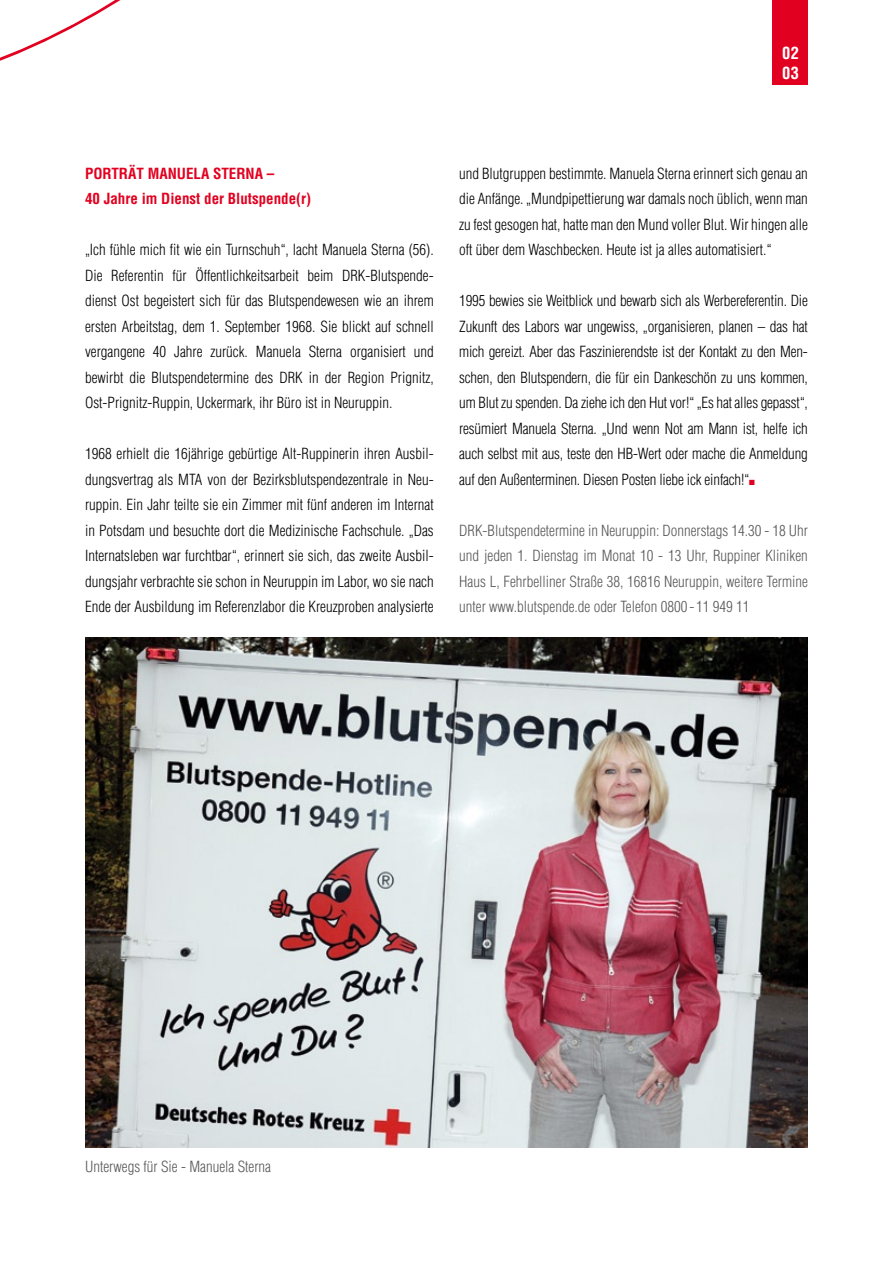
<style>
.page{position:relative;width:893px;height:1263px;background:#fff}
.page>*{position:absolute;margin:0;border:0;box-sizing:border-box;transform-origin:0 0}
.t1{font:700 condensed 16.5px/19.8px "Helvetica";color:#fff}
.t2{font:300 condensed 15px/25.5px "Helvetica";color:#000;text-align:justify}
.t3{font:300 condensed 15px/25.5px "Helvetica";color:#58585a;text-align:justify}
.t4{font:700 condensed 15px/25.5px "Helvetica";color:#e20020}
.s1{color:#e20020}
</style>
<div class="page">
<div style="left:773px;top:0;width:35px;height:85px;background:#e20020"></div>
<img style="left:85px;top:638px;width:723px;height:510px">
<p class="t1" style="left:782px;top:43px;width:18px">02<br>03</p>
<p class="t4" style="left:85px;top:160px;width:228px">PORTRÄT Manuela Sterna –<br>40 Jahre im Dienst der Blutspende(r)</p>
<p class="t2" style="left:85px;top:237px;width:350px">„Ich fühle mich fit wie ein Turnschuh“, lacht Manuela Sterna (56).<br>Die Referentin für Öffentlichkeitsarbeit beim DRK-Blutspende&shy;dienst Ost begeistert sich für das Blutspendewesen wie an ihrem ersten Arbeitstag, dem 1. September 1968. Sie blickt auf schnell vergangene 40 Jahre zurück. Manuela Sterna organisiert und bewirbt die Blutspendetermine des DRK in der Region Prignitz, Ost-Prignitz-Ruppin, Uckermark, ihr Büro ist in Neuruppin.</p>
<p class="t2" style="left:85px;top:441px;width:350px">1968 erhielt die 16jährige gebürtige Alt-Ruppinerin ihren Ausbil&shy;dungsvertrag als MTA von der Bezirksblutspendezentrale in Neu&shy;ruppin. Ein Jahr teilte sie ein Zimmer mit fünf anderen im I nternat in Potsdam und besuchte dort die Medizinische Fachschule. „Das I nternatsleben war furchtbar“, erinnert sie sich, das zweite Ausbil&shy;dungsjahr verbrachte sie schon in Neuruppin im Labor, wo sie nach Ende der Ausbildung im Referenzlabor die Kreuzproben analysierte</p>
<p class="t2" style="left:459px;top:160px;width:350px">und Blutgruppen bestimmte. Manuela Sterna erinnert sich genau an die Anfänge. „Mundpipettierung war damals noch üblich, wenn man zu fest gesogen hat, hatte man den Mund voller Blut. Wir hingen alle oft über dem Waschbecken. Heute ist ja alles automatisiert.“</p>
<p class="t2" style="left:459px;top:288px;width:350px">1995 bewies sie Weitblick und bewarb sich als Werbereferentin. Die Zukunft des Labors war ungewiss, „organisieren, planen – das hat mich gereizt. Aber das Faszinierendste ist der Kontakt zu den Men&shy;schen, den Blutspendern, die für ein Dankeschön zu uns kommen, um Blut zu spenden. Da ziehe ich den Hut vor!“ „Es hat alles gepasst“, resümiert Manuela Sterna. „Und wenn Not am Mann ist, helfe ich auch selbst mit aus, teste den HB-Wert oder mache die Anmeldung auf den Außenterminen. Diesen Posten liebe ick einfach!“<span class="s1">■</span></p>
<p class="t3" style="left:459px;top:517px;width:350px">DRK-Blutspendetermine in Neuruppin: Donnerstags 14.30 - 18 Uhr und jeden 1. Dienstag im Monat 10 - 13 Uhr, Ruppiner Kliniken Haus L, Fehrbelliner Straße 38, 16816 Neuruppin, weitere Termine unter www.blutspende.de oder Telefon 0800 - 11 949 11</p>
<p class="t3" style="left:85px;top:1153px;width:188px">Unterwegs für Sie - Manuela Sterna</p>
</div>
